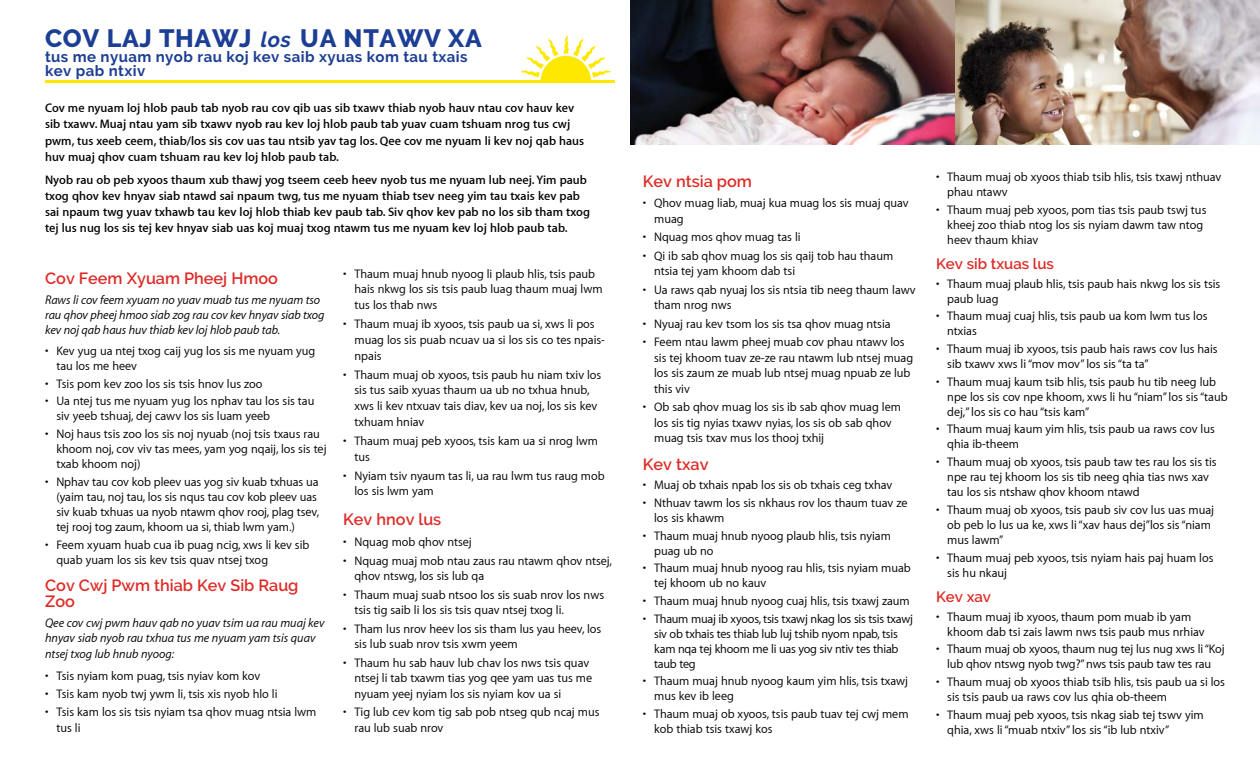
<style>
.page{position:relative;width:1260px;height:765px;background:#fff}
.page>*{position:absolute;margin:0;border:0;box-sizing:border-box;transform-origin:0 0}
.t1{font:800 25px "Raleway";letter-spacing:.03em;color:#1c3e94}
.t2{font:600 16.25px/15.6px "Raleway";color:#de2b26}
.t3{font:700 15px/14.9px "Raleway";letter-spacing:.03em;color:#1c3e94}
.t4{font:600 15px "Raleway";color:#de2b26}
.t5{font:12.5px/15px "Myriad Apple Text";color:#000}
.t6{font:600 12.5px/16.2px "Myriad Apple";letter-spacing:.005em;color:#000}
.t7{font:italic 12.5px/15px "Myriad Apple Text";letter-spacing:-.005em;color:#000}
.t8{font:12.5px/15px "Myriad Apple Text";letter-spacing:-.02em;color:#000}
.s1{font-weight:700;font-style:italic;font-size:21.25px}
</style>
<div class="page">
<hr style="left:45px;top:81px;width:569px;height:2px;background:#ffe800">
<svg style="left:521px;top:35px;width:90px;height:46px"></svg>
<img style="left:630px;top:0;width:630px;height:144px">
<h1 class="t1" style="left:45px;top:24px;width:438px">COV LAJ THAWJ <span class="s1">los</span> UA NTAWV XA</h1>
<p class="t3" style="left:45px;top:49px;width:424px">tus me nyuam nyob rau koj kev saib xyuas kom tau txais kev pab ntxiv</p>
<p class="t6" style="left:45px;top:100px;width:541px">Cov me nyuam loj hlob paub tab nyob rau cov qib uas sib txawv thiab nyob hauv ntau cov hauv kev sib txawv. Muaj ntau yam sib txawv nyob rau kev loj hlob paub tab yuav cuam tshuam nrog tus cwj pwm, tus xeeb ceem, thiab/los sis cov uas tau ntsib yav tag los. Qee cov me nyuam li kev noj qab haus huv muaj qhov cuam tshuam rau kev loj hlob paub tab.</p>
<p class="t6" style="left:45px;top:171px;width:547px">Nyob rau ob peb xyoos thaum xub thawj yog tseem ceeb heev nyob tus me nyuam lub neej. Yim paub txog qhov kev hnyav siab ntawd sai npaum twg, tus me nyuam thiab tsev neeg yim tau txais kev pab sai npaum twg yuav txhawb tau kev loj hlob thiab kev paub tab. Siv qhov kev pab no los sib tham txog tej lus nug los sis tej kev hnyav siab uas koj muaj txog ntawm tus me nyuam kev loj hlob paub tab.</p>
<h2 class="t2" style="left:45px;top:271px;width:234px">Cov Feem Xyuam Pheej Hmoo</h2>
<p class="t7" style="left:45px;top:292px;width:281px">Raws li cov feem xyuam no yuav muab tus me nyuam tso rau qhov pheej hmoo siab zog rau cov kev hnyav siab txog kev noj qab haus huv thiab kev loj hlob paub tab.</p>
<p class="t5" style="left:56px;top:343px;width:261px;text-indent:-11px">• Kev yug ua ntej txog caij yug los sis me nyuam yug tau los me heev</p>
<p class="t5" style="left:45px;top:376px;width:219px">• Tsis pom kev zoo los sis tsis hnov lus zoo</p>
<p class="t5" style="left:56px;top:394px;width:259px;text-indent:-11px">• Ua ntej tus me nyuam yug los nphav tau los sis tau siv yeeb tshuaj, dej cawv los sis luam yeeb</p>
<p class="t5" style="left:56px;top:426px;width:272px;text-indent:-11px">• Noj haus tsis zoo los sis noj nyuab (noj tsis txaus rau khoom noj, cov viv tas mees, yam yog nqaij, los sis tej txab khoom noj)</p>
<p class="t5" style="left:56px;top:474px;width:264px;text-indent:-11px">• Nphav tau cov kob pleev uas yog siv kuab txhuas ua (yaim tau, noj tau, los sis nqus tau cov kob pleev uas siv kuab txhuas ua nyob ntawm qhov rooj, plag tsev, tej rooj tog zaum, khoom ua si, thiab lwm yam.)</p>
<p class="t5" style="left:56px;top:537px;width:255px;text-indent:-11px">• Feem xyuam huab cua ib puag ncig, xws li kev sib quab yuam los sis kev tsis quav ntsej txog</p>
<h2 class="t2" style="left:45px;top:577px;width:255px">Cov Cwj Pwm thiab Kev Sib Raug<br>Zoo</h2>
<p class="t7" style="left:45px;top:614px;width:281px;line-height:15.6px">Qee cov cwj pwm hauv qab no yuav tsim ua rau muaj kev hnyav siab nyob rau txhua tus me nyuam yam tsis quav ntsej txog lub hnub nyoog:</p>
<p class="t5" style="left:45px;top:668px;width:217px">• Tsis nyiam kom puag, tsis nyiav kom kov</p>
<p class="t5" style="left:45px;top:686px;width:234px">• Tsis kam nyob twj ywm li, tsis xis nyob hlo li</p>
<p class="t5" style="left:56px;top:704px;width:262px;line-height:15.6px;text-indent:-11px">• Tsis kam los sis tsis nyiam tsa qhov muag ntsia lwm tus li</p>
<p class="t5" style="left:355px;top:266px;width:250px;line-height:15.6px;text-indent:-11px">• Thaum muaj hnub nyoog li plaub hlis, tsis paub hais nkwg los sis tsis paub luag thaum muaj lwm tus los thab nws</p>
<p class="t5" style="left:355px;top:316px;width:252px;line-height:15.6px;text-indent:-11px">• Thaum muaj ib xyoos, tsis paub ua si, xws li pos muag los sis puab ncuav ua si los sis co tes npais&shy;npais</p>
<p class="t5" style="left:355px;top:367px;width:248px;line-height:15.6px;text-indent:-11px">• Thaum muaj ob xyoos, tsis paub hu niam txiv los sis tus saib xyuas thaum ua ub no txhua hnub, xws li kev ntxuav tais diav, kev ua noj, los sis kev txhuam hniav</p>
<p class="t5" style="left:355px;top:433px;width:245px;line-height:15.6px;text-indent:-11px">• Thaum muaj peb xyoos, tsis kam ua si nrog lwm tus</p>
<p class="t5" style="left:355px;top:468px;width:252px;line-height:15.6px;text-indent:-11px">• Nyiam tsiv nyaum tas li, ua rau lwm tus raug mob los sis lwm yam</p>
<h2 class="t2" style="left:343px;top:512px;width:100px">Kev hnov lus</h2>
<p class="t5" style="left:343px;top:535px;width:130px">• Nquag mob qhov ntsej</p>
<p class="t5" style="left:355px;top:553px;width:259px;line-height:15.6px;text-indent:-11px">• Nquag muaj mob ntau zaus rau ntawm qhov ntsej, qhov ntswg, los sis lub qa</p>
<p class="t5" style="left:355px;top:586px;width:251px;line-height:15.6px;text-indent:-11px">• Thaum muaj suab ntsoo los sis suab nrov los nws tsis tig saib li los sis tsis quav ntsej txog li.</p>
<p class="t5" style="left:355px;top:620px;width:248px;line-height:15.6px;text-indent:-11px">• Tham lus nrov heev los sis tham lus yau heev, los sis lub suab nrov tsis xwm yeem</p>
<p class="t5" style="left:355px;top:654px;width:239px;line-height:15.6px;text-indent:-11px">• Thaum hu sab hauv lub chav los nws tsis quav ntsej li tab txawm tias yog qee yam uas tus me nyuam yeej nyiam los sis nyiam kov ua si</p>
<p class="t5" style="left:355px;top:704px;width:247px;line-height:15.6px;text-indent:-11px">• Tig lub cev kom tig sab pob ntseg qub ncaj mus rau lub suab nrov</p>
<h2 class="t2" style="left:643px;top:174px;width:111px">Kev ntsia pom</h2>
<p class="t5" style="left:654px;top:195px;width:256px;line-height:15.6px;text-indent:-11px">• Qhov muag liab, muaj kua muag los sis muaj quav muag</p>
<p class="t5" style="left:643px;top:229px;width:159px">• Nquag mos qhov muag tas li</p>
<p class="t5" style="left:654px;top:247px;width:241px;line-height:15.6px;text-indent:-11px">• Qi ib sab qhov muag los sis qaij tob hau thaum ntsia tej yam khoom dab tsi</p>
<p class="t5" style="left:654px;top:281px;width:263px;line-height:15.6px;text-indent:-11px">• Ua raws qab nyuaj los sis ntsia tib neeg thaum lawv tham nrog nws</p>
<p class="t5" style="left:643px;top:316px;width:249px">• Nyuaj rau kev tsom los sis tsa qhov muag ntsia</p>
<p class="t5" style="left:654px;top:334px;width:261px;line-height:15.6px;text-indent:-11px">• Feem ntau lawm pheej muab cov phau ntawv los sis tej khoom tuav ze-ze rau ntawm lub ntsej muag los sis zaum ze muab lub ntsej muag npuab ze lub this viv</p>
<p class="t5" style="left:654px;top:399px;width:248px;line-height:15.6px;text-indent:-11px">• Ob sab qhov muag los sis ib sab qhov muag lem los sis tig nyias txawv nyias, los sis ob sab qhov muag tsis txav mus los thooj txhij</p>
<h2 class="t2" style="left:643px;top:456px;width:67px">Kev txav</h2>
<p class="t5" style="left:643px;top:477px;width:251px">• Muaj ob txhais npab los sis ob txhais ceg txhav</p>
<p class="t5" style="left:654px;top:495px;width:255px;text-indent:-11px">• Nthuav tawm los sis nkhaus rov los thaum tuav ze los sis khawm</p>
<p class="t5" style="left:654px;top:528px;width:238px;text-indent:-11px">• Thaum muaj hnub nyoog plaub hlis, tsis nyiam puag ub no</p>
<p class="t5" style="left:654px;top:560px;width:258px;text-indent:-11px">• Thaum muaj hnub nyoog rau hlis, tsis nyiam muab tej khoom ub no kauv</p>
<p class="t5" style="left:643px;top:593px;width:268px">• Thaum muaj hnub nyoog cuaj hlis, tsis txawj zaum</p>
<p class="t8" style="left:654px;top:611px;width:260px;text-indent:-11px">• Thaum muaj ib xyoos, tsis txawj nkag los sis tsis txawj siv ob txhais tes thiab lub luj tshib nyom npab, tsis kam nqa tej khoom me li uas yog siv ntiv tes thiab taub teg</p>
<p class="t5" style="left:654px;top:673px;width:256px;text-indent:-11px">• Thaum muaj hnub nyoog kaum yim hlis, tsis txawj mus kev ib leeg</p>
<p class="t5" style="left:654px;top:706px;width:256px;text-indent:-11px">• Thaum muaj ob xyoos, tsis paub tuav tej cwj mem kob thiab tsis txawj kos</p>
<p class="t5" style="left:947px;top:169px;width:276px;text-indent:-11px">• Thaum muaj ob xyoos thiab tsib hlis, tsis txawj nthuav phau ntawv</p>
<p class="t5" style="left:947px;top:202px;width:261px;text-indent:-11px">• Thaum muaj peb xyoos, pom tias tsis paub tswj tus kheej zoo thiab ntog los sis nyiam dawm taw ntog heev thaum khiav</p>
<p class="t4" style="left:936px;top:255px;width:120px">Kev sib txuas lus</p>
<p class="t5" style="left:947px;top:276px;width:275px;text-indent:-11px">• Thaum muaj plaub hlis, tsis paub hais nkwg los sis tsis paub luag</p>
<p class="t5" style="left:947px;top:308px;width:262px;text-indent:-11px">• Thaum muaj cuaj hlis, tsis paub ua kom lwm tus los ntxias</p>
<p class="t5" style="left:947px;top:341px;width:272px;text-indent:-11px">• Thaum muaj ib xyoos, tsis paub hais raws cov lus hais sib txawv xws li “mov mov” los sis “ta ta”</p>
<p class="t5" style="left:947px;top:374px;width:282px;text-indent:-11px">• Thaum muaj kaum tsib hlis, tsis paub hu tib neeg lub npe los sis cov npe khoom, xws li hu “niam” los sis “taub dej,” los sis co hau “tsis kam”</p>
<p class="t5" style="left:947px;top:422px;width:269px;text-indent:-11px">• Thaum muaj kaum yim hlis, tsis paub ua raws cov lus qhia ib-theem</p>
<p class="t5" style="left:947px;top:454px;width:271px;text-indent:-11px">• Thaum muaj ob xyoos, tsis paub taw tes rau los sis tis npe rau tej khoom los sis tib neeg qhia tias nws xav tau los sis ntshaw qhov khoom ntawd</p>
<p class="t5" style="left:947px;top:502px;width:268px;text-indent:-11px">• Thaum muaj ob xyoos, tsis paub siv cov lus uas muaj ob peb lo lus ua ke, xws li “xav haus dej”los sis “niam mus lawm”</p>
<p class="t5" style="left:947px;top:550px;width:268px;text-indent:-11px">• Thaum muaj peb xyoos, tsis nyiam hais paj huam los sis hu nkauj</p>
<p class="t4" style="left:936px;top:588px;width:57px">Kev xav</p>
<p class="t5" style="left:947px;top:609px;width:259px;text-indent:-11px">• Thaum muaj ib xyoos, thaum pom muab ib yam khoom dab tsi zais lawm nws tsis paub mus nrhiav</p>
<p class="t5" style="left:936px;top:641px;width:290px;text-align:center">• Thaum muaj ob xyoos, thaum nug tej lus nug xws li “Koj lub qhov ntswg nyob twg?” nws tsis paub taw tes rau</p>
<p class="t5" style="left:947px;top:674px;width:279px;text-indent:-11px">• Thaum muaj ob xyoos thiab tsib hlis, tsis paub ua si los sis tsis paub ua raws cov lus qhia ob-theem</p>
<p class="t5" style="left:947px;top:707px;width:258px;text-indent:-11px">• Thaum muaj peb xyoos, tsis nkag siab tej tswv yim qhia, xws li “muab ntxiv” los sis “ib lub ntxiv”</p>
</div>
